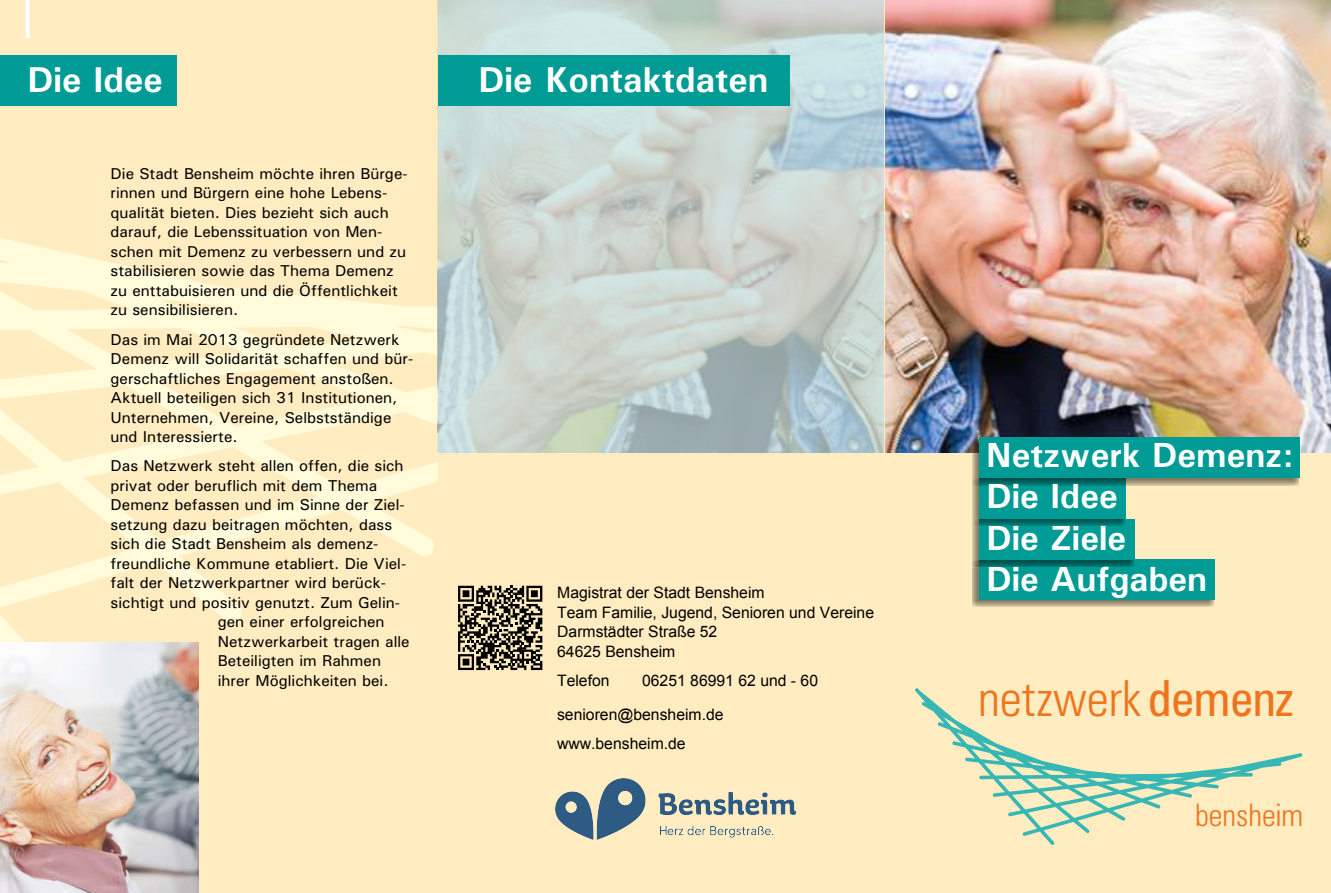
<style>
.page{position:relative;width:1331px;height:893px;background:#fff}
.page>*{position:absolute;margin:0;border:0;box-sizing:border-box;transform-origin:0 0}
.t1{font:300 condensed 49.8px "Zurich BT";color:#ee741d}
.t2{font:700 36px "Univers";color:#fefefe}
.t3{font:700 34.95px/41.5px "Univers";color:#fefefe}
.t4{font:300 condensed 31.05px "Zurich BT";color:#ee741d}
.t5{font:15.75px/19.5px "Univers";color:#000}
.t6{font:15.75px/19.5px "Arial";color:#000}
.s1{font-weight:400}
</style>
<div class="page">
<div style="left:0;top:0;width:438px;height:893px;background:#ffecc1"></div>
<svg style="left:0;top:0;width:438px;height:642px"></svg>
<div style="left:438px;top:453px;width:445px;height:440px;background:#ffecc1"></div>
<svg style="left:26px;top:0;width:4px;height:38px"></svg>
<svg style="left:458px;top:586px;width:84px;height:84px"></svg>
<img style="left:438px;top:0;width:446px;height:453px">
<img style="left:0;top:642px;width:199px;height:251px">
<div style="left:0;top:55px;width:177px;height:51px;background:#009b94"></div>
<div style="left:438px;top:55px;width:351px;height:51px;background:#009b94"></div>
<img style="left:884px;top:0;width:447px;height:893px">
<svg style="left:914px;top:687px;width:389px;height:159px;fill:#ffecc1"></svg>
<div style="left:972px;top:560px;width:242px;height:47px;background:#000;opacity:.49"></div>
<div style="left:979px;top:559px;width:236px;height:41px;background:#009b94"></div>
<div style="left:972px;top:520px;width:162px;height:47px;background:#000;opacity:.49"></div>
<div style="left:979px;top:519px;width:156px;height:41px;background:#009b94"></div>
<div style="left:972px;top:479px;width:153px;height:47px;background:#000;opacity:.49"></div>
<div style="left:979px;top:478px;width:147px;height:41px;background:#009b94"></div>
<div style="left:972px;top:439px;width:327px;height:47px;background:#000;opacity:.49"></div>
<div style="left:979px;top:438px;width:321px;height:40px;background:#009b94"></div>
<img style="left:555px;top:779px;width:241px;height:61px">
<h2 class="t2" style="left:28px;top:67px;width:137px">Die Idee</h2>
<h2 class="t2" style="left:478px;top:67px;width:292px">Die Kontaktdaten</h2>
<p class="t5" style="left:111px;top:165px;width:299px">Die Stadt Bensheim möchte ihren Bürge&shy;rinnen und Bürgern eine hohe Lebens&shy;qualität bieten. Dies bezieht sich auch darauf, die Lebenssituation von Men&shy;schen mit Demenz zu verbessern und zu stabilisieren sowie das Thema Demenz zu enttabuisieren und die Öffentlichkeit zu sensibilisieren.</p>
<p class="t5" style="left:111px;top:331px;width:304px">Das im Mai 2013 gegründete Netzwerk Demenz will Solidarität schaffen und bür&shy;gerschaftliches Engagement anstoßen.<br>Aktuell beteiligen sich 31 Institutionen, Unternehmen, Vereine, Selbstständige und Interessierte.</p>
<p class="t5" style="left:111px;top:458px;width:295px">Das Netzwerk steht allen offen, die sich</p>
<p class="t5" style="left:111px;top:477px;width:268px">privat oder beruflich mit dem Thema</p>
<p class="t5" style="left:111px;top:497px;width:296px">Demenz befassen und im Sinne der Ziel-</p>
<p class="t5" style="left:111px;top:516px;width:283px">setzung dazu beitragen möchten, dass</p>
<p class="t5" style="left:111px;top:536px;width:269px">sich die Stadt Bensheim als demenz-</p>
<p class="t5" style="left:111px;top:555px;width:297px">freundliche Kommune etabliert. Die Viel-</p>
<p class="t5" style="left:111px;top:575px;width:277px">falt der Netzwerkpartner wird berück-</p>
<p class="t5" style="left:111px;top:594px;width:291px">sichtigt und positiv genutzt. Zum Gelin-</p>
<p class="t5" style="left:218px;top:614px;width:168px">gen einer erfolgreichen</p>
<p class="t5" style="left:218px;top:633px;width:193px">Netzwerkarbeit tragen alle</p>
<p class="t5" style="left:218px;top:653px;width:165px">Beteiligten im Rahmen</p>
<p class="t5" style="left:218px;top:672px;width:172px">ihrer Möglichkeiten bei.</p>
<p class="t6" style="left:557px;top:583px;width:318px">Magistrat der Stadt Bensheim<br>Team Familie, Jugend, Senioren und Vereine<br>Darmstädter Straße 52<br>64625 Bensheim</p>
<p class="t6" style="left:557px;top:671px;width:54px">Telefon</p>
<p class="t6" style="left:557px;top:663px;width:263px;line-height:34.3px;text-indent:85px">06251 86991 62 und - 60 senioren@bensheim.de</p>
<p class="t6" style="left:557px;top:734px;width:130px">www.bensheim.de</p>
<h3 class="t3" style="left:986px;top:437px;width:309px">Netzwerk Demenz:<br>Die Idee<br>Die Ziele<br>Die Aufgaben</h3>
<h1 class="t1" style="left:978px;top:678px;width:316px">netzwerk <span class="s1">demenz</span></h1>
<h3 class="t4" style="left:1195px;top:803px;width:110px">bensheim</h3>
</div>
